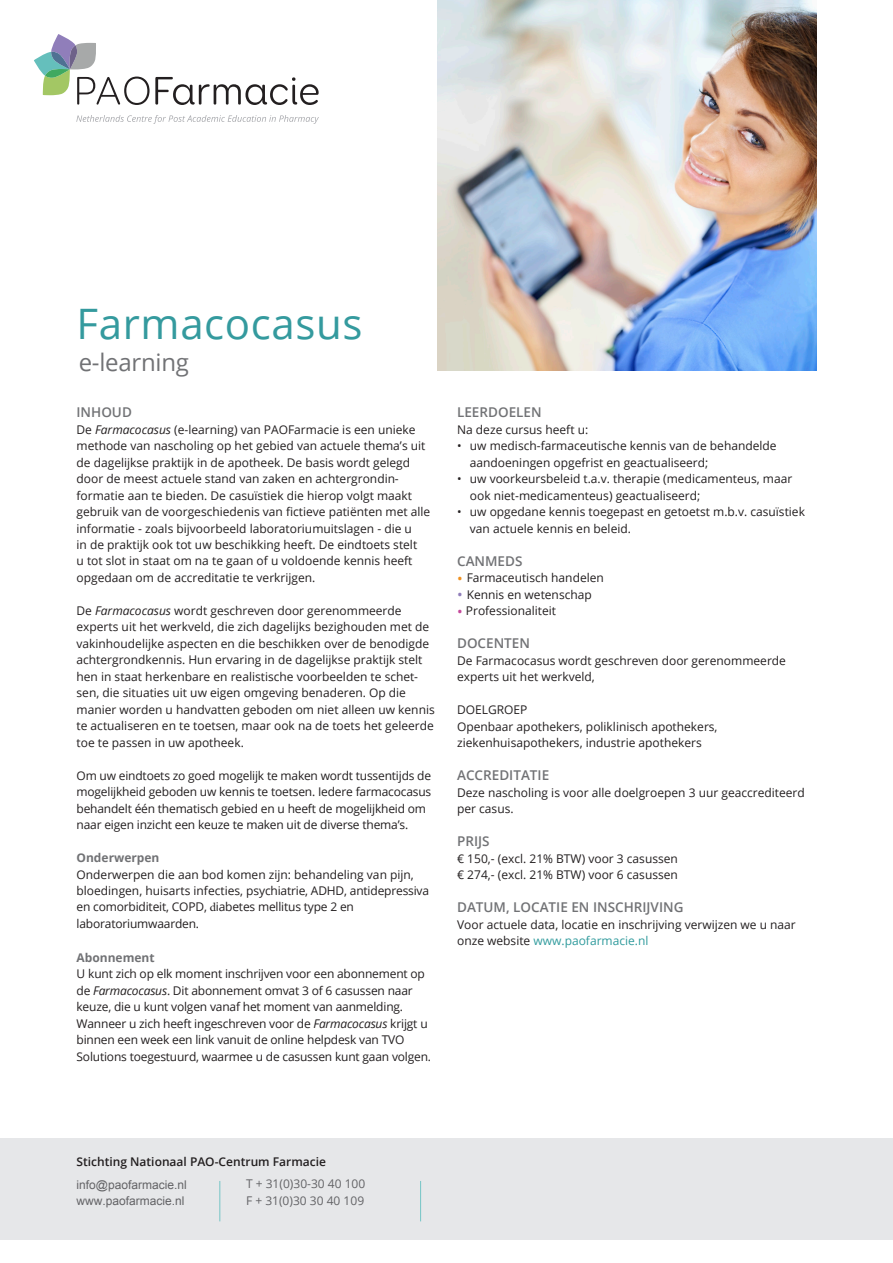
<style>
.page{position:relative;width:893px;height:1263px;background:#fff}
.page>*{position:absolute;margin:0;border:0;box-sizing:border-box;transform-origin:0 0}
.Platte_tekst{font:42px "Open Sans";letter-spacing:.015em;color:#349a9e}
.Platte_tekst-2{font:24px "Open Sans";letter-spacing:-.01em;color:#717275}
.Alineakop{font:600 13.5px "Open Sans";color:#717275}
.Platte_tekst-3{font:600 13.5px "Open Sans";color:#717275}
.Platte_tekst-4{font:12px/16.5px "Open Sans";color:#231f20}
.t1{font:600 12px "Open Sans";color:#231f20}
.t2{font:12px/16.5px "Open Sans";color:#636366}
.s1{font-style:italic}
.s2{font-weight:700;color:#717275}
.s3{font-family:"Minion Pro"}
.s4{font-size:15px;color:#f09120}
.s5{font-size:15px;color:#907eba}
.s6{font-size:15px;color:#c5499b}
.s7{color:#309b9d}
</style>
<div class="page">
<svg style="left:76px;top:115px;width:243px;height:9px"></svg>
<svg style="left:34px;top:34px;width:285px;height:71px"></svg>
<div style="left:0;top:1139px;width:893px;height:101px;background:#e6e7e9"></div>
<hr style="left:219px;top:1181px;width:1px;height:40px;background:#74c5c6">
<hr style="left:420px;top:1181px;width:1px;height:40px;background:#74c5c6">
<img style="left:437px;top:0;width:379px;height:371px">
<p class="Platte_tekst" style="left:77px;top:295px;width:288px">Farmacocasus</p>
<p class="Platte_tekst-2" style="left:79px;top:345px;width:112px">e-learning</p>
<p class="Platte_tekst-3" style="left:77px;top:403px;width:57px">INHOUD</p>
<p class="Platte_tekst-4" style="left:77px;top:421px;width:355px">De <span class="s1">Farmacocasus</span> (e-learning) van PAOFarmacie is een unieke methode van nascholing op het gebied van actuele thema’s uit de dagelijkse praktijk in de apotheek. De basis wordt gelegd door de meest actuele stand van zaken en achtergrondin&shy;formatie aan te bieden. De casuïstiek die hierop volgt maakt gebruik van de voorgeschiedenis van fictieve patiënten met alle informatie - zoals bijvoorbeeld laboratoriumuitslagen - die u<br>in de praktijk ook tot uw beschikking heeft. De eindtoets stelt<br>u tot slot in staat om na te gaan of u voldoende kennis heeft opgedaan om de accreditatie te verkrijgen.</p>
<p class="Platte_tekst-4" style="left:77px;top:602px;width:360px">De <span class="s1">Farmacocasus</span> wordt geschreven door gerenommeerde experts uit het werkveld, die zich dagelijks bezighouden met de vakinhoudelijke aspecten en die beschikken over de benodigde achtergrondkennis. Hun ervaring in de dagelijkse praktijk stelt hen in staat herkenbare en realistische voorbeelden te schet&shy;sen, die situaties uit uw eigen omgeving benaderen. Op die manier worden u handvatten geboden om niet alleen uw kennis te actualiseren en te toetsen, maar ook na de toets het geleerde toe te passen in uw apotheek.</p>
<p class="Platte_tekst-4" style="left:77px;top:767px;width:356px">Om uw eindtoets zo goed mogelijk te maken wordt tussentijds de mogelijkheid geboden uw kennis te toetsen. Iedere farmacocasus behandelt één thematisch gebied en u heeft de mogelijkheid om naar eigen inzicht een keuze te maken uit de diverse thema’s.</p>
<p class="Platte_tekst-4" style="left:77px;top:849px;width:354px"><span class="s2">Onderwerpen<br></span>Onderwerpen die aan bod komen zijn: behandeling van pijn, bloedingen, huisarts infecties, psychiatrie, ADHD, antidepressiva en comorbiditeit, COPD, <span class="s3">d</span>iabetes mellitus type 2 en laboratoriumwaarden.</p>
<p class="Platte_tekst-4" style="left:77px;top:949px;width:356px"><span class="s2">Abonnement<br></span>U kunt zich op elk moment inschrijven voor een abonnement op de <span class="s1">Farmacocasus</span>. Dit abonnement omvat 3 of 6 casussen naar keuze, die u kunt volgen vanaf het moment van aanmelding.<br>Wanneer u zich heeft ingeschreven voor de <span class="s1">Farmacocasus</span> krijgt u binnen een week een link vanuit de online helpdesk van TVO Solutions toegestuurd, waarmee u de casussen kunt gaan volgen.</p>
<p class="Platte_tekst-3" style="left:457px;top:403px;width:86px">LEERDOELEN</p>
<p class="Platte_tekst-4" style="left:457px;top:421px;width:133px">Na deze cursus heeft u:</p>
<p class="Platte_tekst-4" style="left:470px;top:437px;width:308px;text-indent:-13px">• uw medisch-farmaceutische kennis van de behandelde aandoeningen opgefrist en geactualiseerd;</p>
<p class="Platte_tekst-4" style="left:470px;top:470px;width:324px;text-indent:-13px">• uw voorkeursbeleid t.a.v. therapie (medicamenteus, maar ook niet-medicamenteus) geactualiseerd;</p>
<p class="Platte_tekst-4" style="left:470px;top:503px;width:337px;text-indent:-13px">• uw opgedane kennis toegepast en getoetst m.b.v. casuïstiek van actuele kennis en beleid.</p>
<p class="Alineakop" style="left:457px;top:551px;width:67px">CANMEDS</p>
<p class="Platte_tekst-4" style="left:457px;top:569px;width:148px"><span class="s4">•</span> Farmaceutisch handelen</p>
<p class="Platte_tekst-4" style="left:457px;top:586px;width:136px"><span class="s5">•</span> Kennis en wetenschap</p>
<p class="Platte_tekst-4" style="left:457px;top:602px;width:101px"><span class="s6">•</span> Professionaliteit</p>
<p class="Alineakop" style="left:457px;top:634px;width:74px">DOCENTEN</p>
<p class="Platte_tekst-4" style="left:457px;top:652px;width:330px">De Farmacocasus wordt geschreven door gerenommeerde experts uit het werkveld,</p>
<p class="Platte_tekst-4" style="left:457px;top:701px;width:72px">DOELGROEP</p>
<p class="Platte_tekst-4" style="left:457px;top:718px;width:262px">Openbaar apothekers, poliklinisch apothekers, ziekenhuisapothekers, industrie apothekers</p>
<p class="Alineakop" style="left:457px;top:766px;width:94px">ACCREDITATIE</p>
<p class="Platte_tekst-4" style="left:457px;top:784px;width:349px">Deze nascholing is voor alle doelgroepen 3 uur geaccrediteerd per casus.</p>
<p class="Alineakop" style="left:457px;top:832px;width:34px">PRIJS</p>
<p class="Platte_tekst-4" style="left:457px;top:850px;width:222px">€ 150,- (excl. 21% BTW) voor 3 casussen</p>
<p class="Platte_tekst-4" style="left:457px;top:866px;width:222px">€ 274,- (excl. 21% BTW) voor 6 casussen</p>
<p class="Alineakop" style="left:457px;top:898px;width:228px">DATUM, LOCATIE EN INSCHRIJVING</p>
<p class="Platte_tekst-4" style="left:457px;top:916px;width:340px">Voor actuele data, locatie en inschrijving verwijzen we u naar onze website <span class="s7">www.paofarmacie.nl</span></p>
<p class="t1" style="left:77px;top:1153px;width:251px">Stichting Nationaal PAO-Centrum Farmacie</p>
<p class="t2" style="left:246px;top:1175px;width:121px">T + 31(0)30-30 40 100<br>F + 31(0)30 30 40 109</p>
</div>
